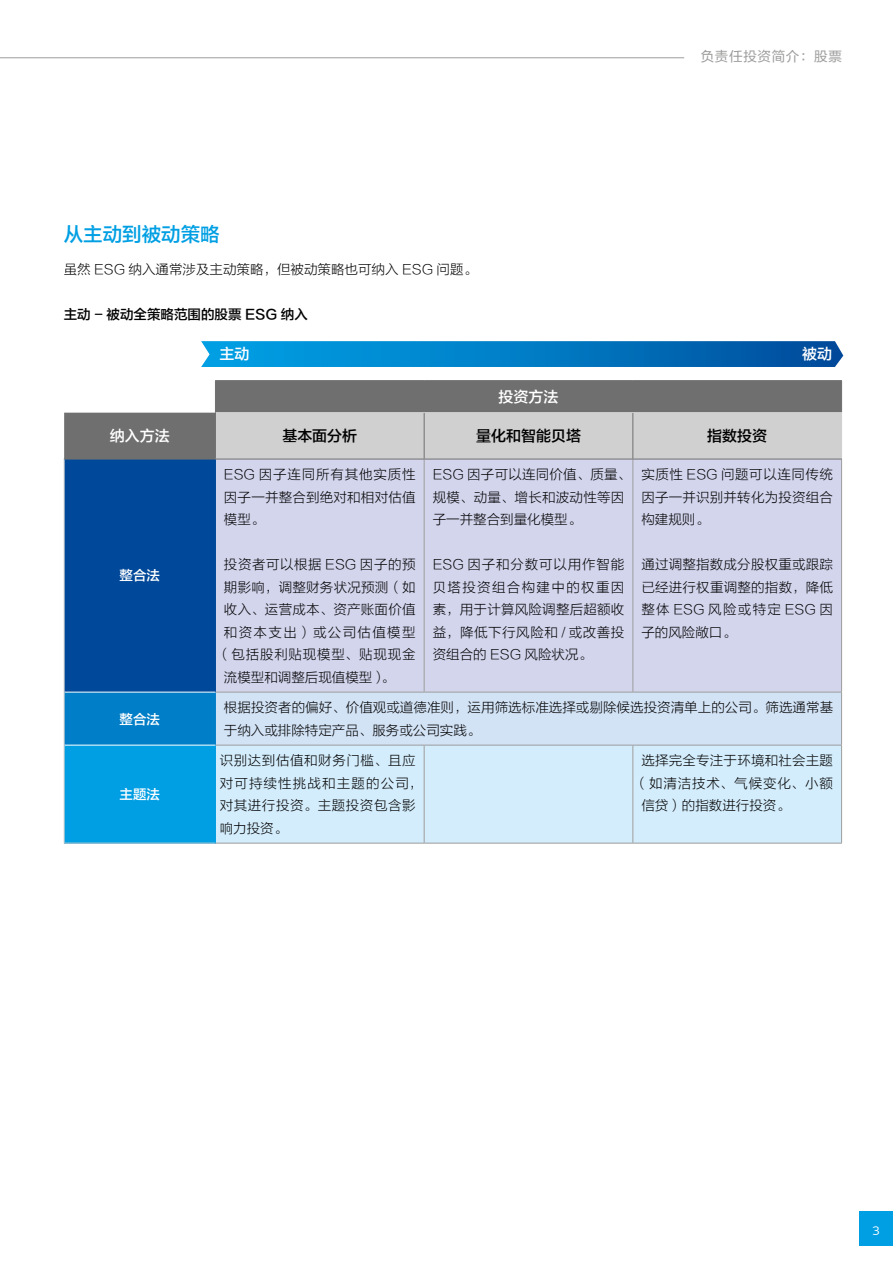
<style>
.page{position:relative;width:893px;height:1263px;background:#fff}
.page>*{position:absolute;margin:0;border:0;box-sizing:border-box;transform-origin:0 0}
.t1{font:19.5px "FZLTZHK GBK1 0";color:#009fe3}
.t2{font:15px "FZLTZHK GBK1 0";color:#000}
.t3{font:15px "FZLTZHK GBK1 0";color:#fff}
.t4{font:13.5px/22.5px "FZLTKHK GBK1 0";letter-spacing:.015em;color:#000;text-align:justify}
.t5{font:13.5px/22.5px "FZLTKHK GBK1 0";letter-spacing:.045em;color:#000}
.t6{font:13.5px "FZLTZHK GBK1 0";color:#000}
.t7{font:13.5px "FZLTKHK GBK1 0";letter-spacing:.04em;color:#000}
.t8{font:13.5px "FZLTKHK GBK1 0";letter-spacing:.06em;color:#000}
.t9{font:13.5px "FZLTKHK GBK1 0";letter-spacing:.065em;color:#000}
.t10{font:13.5px "FZLTKHK GBK1 0";letter-spacing:.1em;color:#000}
.t11{font:13.5px "FZLTHK GBK1 0";letter-spacing:.05em;color:#9d9d9c}
.t12{font:13.5px "FZLTZHK GBK1 0";color:#fff}
.t13{font:12px "Alright Sans";color:#fff}
</style>
<div class="page">
<div style="left:859px;top:1212px;width:34px;height:34px;background:#009fe3"></div>
<hr style="left:0;top:57px;width:684px;height:1px;background:#9d9d9c">
<svg style="left:64px;top:381px;width:777px;height:78px;fill:#6f6f6f"></svg>
<div style="left:216px;top:413px;width:625px;height:46px;background:#d0d0d0"></div>
<div style="left:64px;top:459px;width:151px;height:233px;background:#004899"></div>
<div style="left:216px;top:460px;width:625px;height:232px;background:#d3d5ed"></div>
<div style="left:64px;top:692px;width:151px;height:53px;background:#007ec7"></div>
<div style="left:215px;top:692px;width:627px;height:53px;background:#d3e3f6"></div>
<div style="left:64px;top:745px;width:151px;height:98px;background:#009fe3"></div>
<div style="left:216px;top:746px;width:625px;height:97px;background:#d4edfc"></div>
<hr style="left:424px;top:459px;width:1px;height:233px;background:#9d9d9c">
<hr style="left:632px;top:459px;width:1px;height:233px;background:#9d9d9c">
<hr style="left:841px;top:459px;width:1px;height:233px;background:#9d9d9c">
<hr style="left:215px;top:692px;width:209px;height:1px;background:#9d9d9c">
<hr style="left:424px;top:692px;width:209px;height:1px;background:#9d9d9c">
<hr style="left:633px;top:692px;width:209px;height:1px;background:#9d9d9c">
<hr style="left:841px;top:692px;width:1px;height:53px;background:#9d9d9c">
<hr style="left:215px;top:745px;width:209px;height:1px;background:#9d9d9c">
<hr style="left:424px;top:745px;width:209px;height:1px;background:#9d9d9c">
<hr style="left:424px;top:745px;width:1px;height:98px;background:#9d9d9c">
<hr style="left:633px;top:745px;width:209px;height:1px;background:#9d9d9c">
<hr style="left:632px;top:745px;width:1px;height:98px;background:#9d9d9c">
<hr style="left:841px;top:745px;width:1px;height:98px;background:#9d9d9c">
<hr style="left:215px;top:843px;width:209px;height:1px;background:#9d9d9c">
<hr style="left:424px;top:843px;width:209px;height:1px;background:#9d9d9c">
<hr style="left:633px;top:843px;width:209px;height:1px;background:#9d9d9c">
<hr style="left:841px;top:381px;width:1px;height:31px;background:#6f6f6f">
<hr style="left:64px;top:459px;width:151px;height:1px;background:#6f6f6f">
<hr style="left:65px;top:692px;width:150px;height:1px;background:#fff">
<hr style="left:65px;top:745px;width:150px;height:1px;background:#fff">
<hr style="left:64px;top:459px;width:1px;height:233px;background:#d0d0d0">
<hr style="left:64px;top:692px;width:1px;height:53px;background:#d0d0d0">
<hr style="left:64px;top:745px;width:1px;height:98px;background:#d0d0d0">
<hr style="left:64px;top:843px;width:151px;height:1px;background:#d0d0d0">
<hr style="left:215px;top:380px;width:209px;height:1px;background:#6f6f6f">
<hr style="left:215px;top:381px;width:1px;height:32px;background:#6f6f6f">
<hr style="left:424px;top:380px;width:209px;height:1px;background:#6f6f6f">
<hr style="left:633px;top:380px;width:209px;height:1px;background:#6f6f6f">
<hr style="left:216px;top:412px;width:208px;height:1px;background:#d0d0d0">
<hr style="left:424px;top:412px;width:209px;height:1px;background:#d0d0d0">
<hr style="left:633px;top:412px;width:209px;height:1px;background:#d0d0d0">
<hr style="left:841px;top:413px;width:1px;height:46px;background:#d0d0d0">
<hr style="left:215px;top:459px;width:1px;height:233px;background:#004899">
<hr style="left:215px;top:692px;width:1px;height:53px;background:#007ec7">
<hr style="left:215px;top:745px;width:1px;height:98px;background:#009fe3">
<hr style="left:215px;top:459px;width:209px;height:1px;background:#6f6f6f">
<hr style="left:424px;top:459px;width:209px;height:1px;background:#6f6f6f">
<hr style="left:633px;top:459px;width:209px;height:1px;background:#6f6f6f">
<hr style="left:215px;top:413px;width:1px;height:46px;background:#6f6f6f">
<hr style="left:424px;top:413px;width:1px;height:46px;background:#6f6f6f">
<hr style="left:632px;top:413px;width:1px;height:46px;background:#6f6f6f">
<svg style="left:201px;top:341px;width:642px;height:26px;background:#047cc4"></svg>
<p class="t11" style="left:701px;top:49px;width:143px">负责任投资简介：股票</p>
<h1 class="t1" style="left:64px;top:224px;width:157px">从主动到被动策略</h1>
<p class="t4" style="left:64px;top:259px;width:415px">虽然 ESG 纳入通常涉及主动策略，但被动策略也可纳入 ESG 问题。</p>
<p class="t6" style="left:64px;top:307px;width:246px">主动 - 被动全策略范围的股票 ESG 纳入</p>
<p class="t3" style="left:220px;top:346px;width:31px">主动</p>
<p class="t3" style="left:802px;top:346px;width:31px">被动</p>
<p class="t3" style="left:498px;top:389px;width:61px">投资方法</p>
<p class="t3" style="left:110px;top:428px;width:61px">纳入方法</p>
<p class="t2" style="left:283px;top:428px;width:76px">基本面分析</p>
<p class="t2" style="left:476px;top:428px;width:106px">量化和智能贝塔</p>
<p class="t2" style="left:707px;top:428px;width:61px">指数投资</p>
<p class="t12" style="left:120px;top:568px;width:42px">整合法</p>
<p class="t4" style="left:224px;top:464px;width:193px">ESG 因子连同所有其他实质性因子一并整合到绝对和相对估值模型。</p>
<p class="t7" style="left:224px;top:557px;width:193px">投资者可以根据 ESG 因子的预</p>
<p class="t4" style="left:224px;top:576px;width:193px">期影响，调整财务状况预测（如</p>
<p class="t4" style="left:224px;top:599px;width:193px">收入、运营成本、资产账面价值</p>
<p class="t10" style="left:224px;top:625px;width:193px">和资本支出）或公司估值模型</p>
<p class="t8" style="left:217px;top:647px;width:200px">（包括股利贴现模型、贴现现金</p>
<p class="t4" style="left:224px;top:666px;width:172px">流模型和调整后现值模型）。</p>
<p class="t4" style="left:433px;top:464px;width:200px;text-align:left">ESG 因子可以连同价值、质量、规模、动量、增长和波动性等因子一并整合到量化模型。</p>
<p class="t4" style="left:433px;top:554px;width:193px">ESG 因子和分数可以用作智能贝塔投资组合构建中的权重因素，用于计算风险调整后超额收益，降低下行风险和 / 或改善投资组合的 ESG 风险状况。</p>
<p class="t4" style="left:641px;top:464px;width:193px">实质性 ESG 问题可以连同传统因子一并识别并转化为投资组合构建规则。</p>
<p class="t4" style="left:641px;top:554px;width:193px">通过调整指数成分股权重或跟踪已经进行权重调整的指数，降低整体 ESG 风险或特定 ESG 因子的风险敞口。</p>
<p class="t12" style="left:120px;top:711px;width:42px">整合法</p>
<p class="t4" style="left:224px;top:697px;width:611px">根据投资者的偏好、价值观或道德准则，运用筛选标准选择或剔除候选投资清单上的公司。筛选通常基于纳入或排除特定产品、服务或公司实践。</p>
<p class="t12" style="left:120px;top:787px;width:42px">主题法</p>
<p class="t5" style="left:220px;top:750px;width:204px">识别达到估值和财务门槛、且应对可持续性挑战和主题的公司，对其进行投资。主题投资包含影响力投资。</p>
<p class="t4" style="left:641px;top:750px;width:193px">选择完全专注于环境和社会主题</p>
<p class="t9" style="left:635px;top:776px;width:200px">（如清洁技术、气候变化、小额</p>
<p class="t4" style="left:641px;top:795px;width:150px">信贷）的指数进行投资。</p>
<p class="t13" style="left:872px;top:1221px;width:9px">3</p>
</div>
